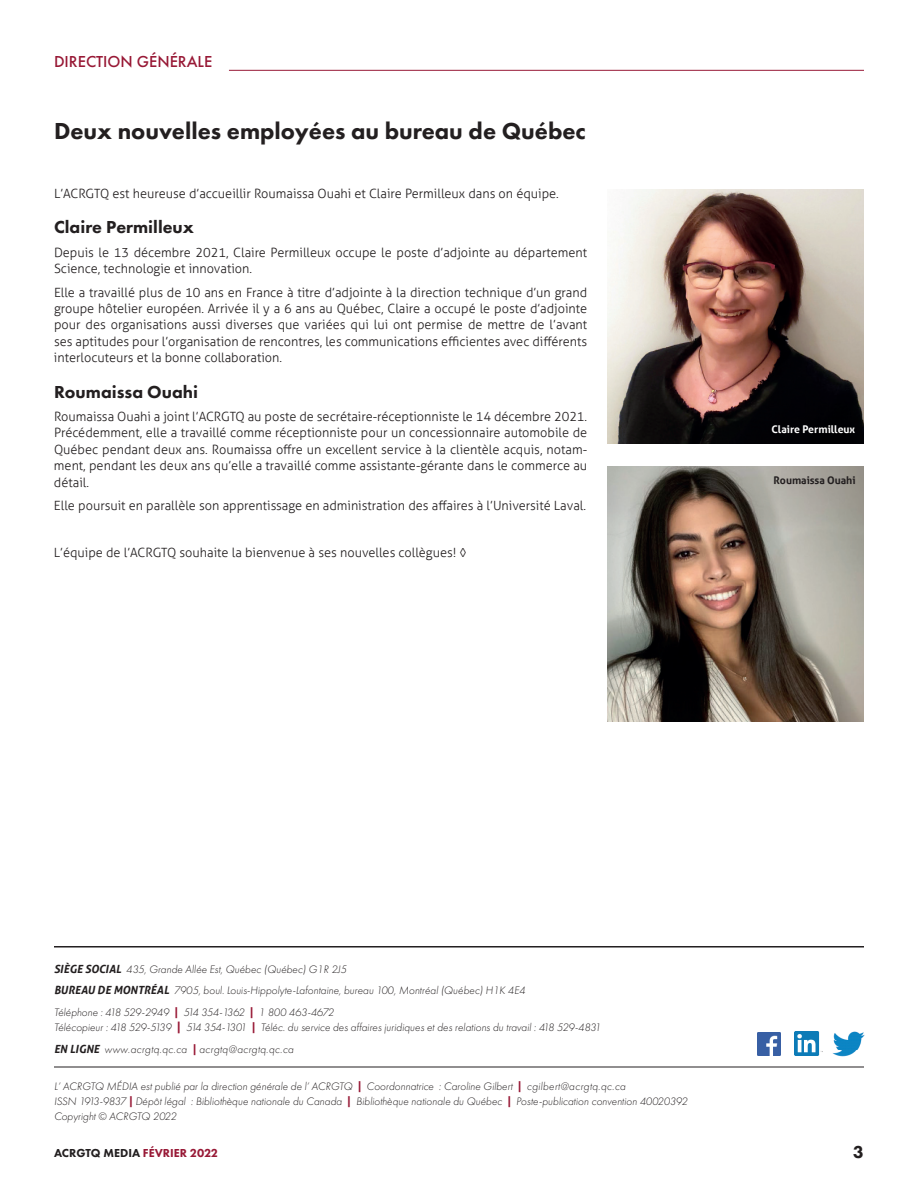
<style>
.page{position:relative;width:918px;height:1188px;background:#fff}
.page>*{position:absolute;margin:0;border:0;box-sizing:border-box;transform-origin:0 0}
.t1{font:800 24px "Futura PT";color:#231f20}
.t2{font:800 18px "Futura PT";color:#231f20}
.t3{font:500 16.5px "Futura PT";color:#981936}
.t4{font:300 12.75px/16.5px "Aller";color:#231f20;text-align:justify}
.t5{font:800 12px "Futura PT";color:#231f20}
.t6{font:italic 300 11.25px/21.8px "Futura PT";color:#231f20}
.t7{font:700 10.5px "Aller";color:#fff}
.t8{font:700 10.5px "Aller";color:#231f20}
.s1{font-family:"Aller";font-weight:700}
.s2{font-family:"Aller";font-weight:700;font-style:normal;color:#981936}
.s3{font-family:"Aller";font-weight:700;font-style:normal;font-size:12px;color:#981936}
.s4{color:#981936}
</style>
<div class="page">
<hr style="left:229px;top:70px;width:635px;height:1px;background:#981936">
<img style="left:757px;top:1032px;width:23px;height:24px">
<img style="left:795px;top:1032px;width:28px;height:24px">
<img style="left:832px;top:1031px;width:33px;height:26px">
<hr style="left:54px;top:1067px;width:810px;height:1px;background:#231f20">
<hr style="left:54px;top:946px;width:810px;height:2px;background:#231f20">
<img style="left:608px;top:467px;width:256px;height:254px">
<img style="left:608px;top:189px;width:256px;height:255px">
<p class="t3" style="left:54px;top:51px;width:160px">DIRECTION GÉNÉRALE</p>
<h1 class="t1" style="left:54px;top:116px;width:533px">Deux nouvelles employées au bureau de Québec</h1>
<p class="t4" style="left:54px;top:186px;width:506px">L’ACRGTQ est heureuse d’accueillir Roumaissa Ouahi et Claire Permilleux dans on équipe.</p>
<h2 class="t2" style="left:54px;top:216px;width:142px">Claire Permilleux</h2>
<p class="t4" style="left:54px;top:244px;width:535px">Depuis le 13 décembre 2021, Claire Permilleux occupe le poste d’adjointe au département<br>Science, technologie et innovation.</p>
<p class="t4" style="left:54px;top:284px;width:535px">Elle a travaillé plus de 10 ans en France à titre d’adjointe à la direction technique d’un grand groupe hôtelier européen. Arrivée il y a 6 ans au Québec, Claire a occupé le poste d’adjointe pour des organisations aussi diverses que variées qui lui ont permise de mettre de l’avant ses aptitudes pour l’organisation de rencontres, les communications efficientes avec différents interlocuteurs et la bonne collaboration.</p>
<h2 class="t2" style="left:54px;top:380px;width:146px">Roumaissa Ouahi</h2>
<p class="t4" style="left:54px;top:408px;width:535px">Roumaissa Ouahi a joint l’ACRGTQ au poste de secrétaire-réceptionniste le 14 décembre 2021.<br>Précédemment, elle a travaillé comme réceptionniste pour un concessionnaire automobile de Québec pendant deux ans. Roumaissa offre un excellent service à la clientèle acquis, notam&shy;ment, pendant les deux ans qu’elle a travaillé comme assistante-gérante dans le commerce au détail.</p>
<p class="t4" style="left:54px;top:497px;width:534px">Elle poursuit en parallèle son apprentissage en administration des affaires à l’Université Laval.</p>
<p class="t4" style="left:54px;top:544px;width:414px">L’équipe de l’ACRGTQ souhaite la bienvenue à ses nouvelles collègues! ◊</p>
<p class="t7" style="left:771px;top:423px;width:85px">Claire Permilleux</p>
<p class="t8" style="left:774px;top:474px;width:84px">Roumaissa Ouahi</p>
<p class="t6" style="left:54px;top:958px;width:473px"><span class="s1">SIÈGE SOCIAL</span> 435, Grande Allée Est, Québec (Québec) G1R 2J5<br><span class="s1">BUREAU DE MONTRÉAL</span> 7905, boul. Louis-Hippolyte-Lafontaine, bureau 100, Montréal (Québec) H1K 4E4<br>Téléphone : 418 529-2949 <span class="s2">|</span> 514 354-1362 <span class="s2">|</span> 1 800 463-4672</p>
<p class="t6" style="left:54px;top:1017px;width:548px">Télécopieur : 418 529-5139 <span class="s3">|</span> 514 354-1301 <span class="s2">|</span> Téléc. du service des affaires juridiques et des relations du travail : 418 529-4831<br><span class="s1">EN LIGNE</span> www.acrgtq.qc.ca <span class="s2">|</span> acrgtq@acrgtq.qc.ca</p>
<p class="t6" style="left:54px;top:1078px;width:635px;line-height:15px">L’ ACRGTQ MÉDIA est publié par la direction générale de l’ ACRGTQ <span class="s2">|</span> Coordonnatrice : Caroline Gilbert <span class="s2">|</span> cgilbert@acrgtq.qc.ca<br>ISSN 1913-9837 <span class="s2">|</span> Dépôt légal : Bibliothèque nationale du Canada <span class="s2">|</span> Bibliothèque nationale du Québec <span class="s2">|</span> Poste-publication convention 40020392<br>Copyright © ACRGTQ 2022</p>
<p class="t5" style="left:54px;top:1145px;width:166px">ACRGTQ MEDIA <span class="s4">FÉVRIER 2022</span></p>
<h2 class="t2" style="left:853px;top:1141px;width:12px">3</h2>
</div>
